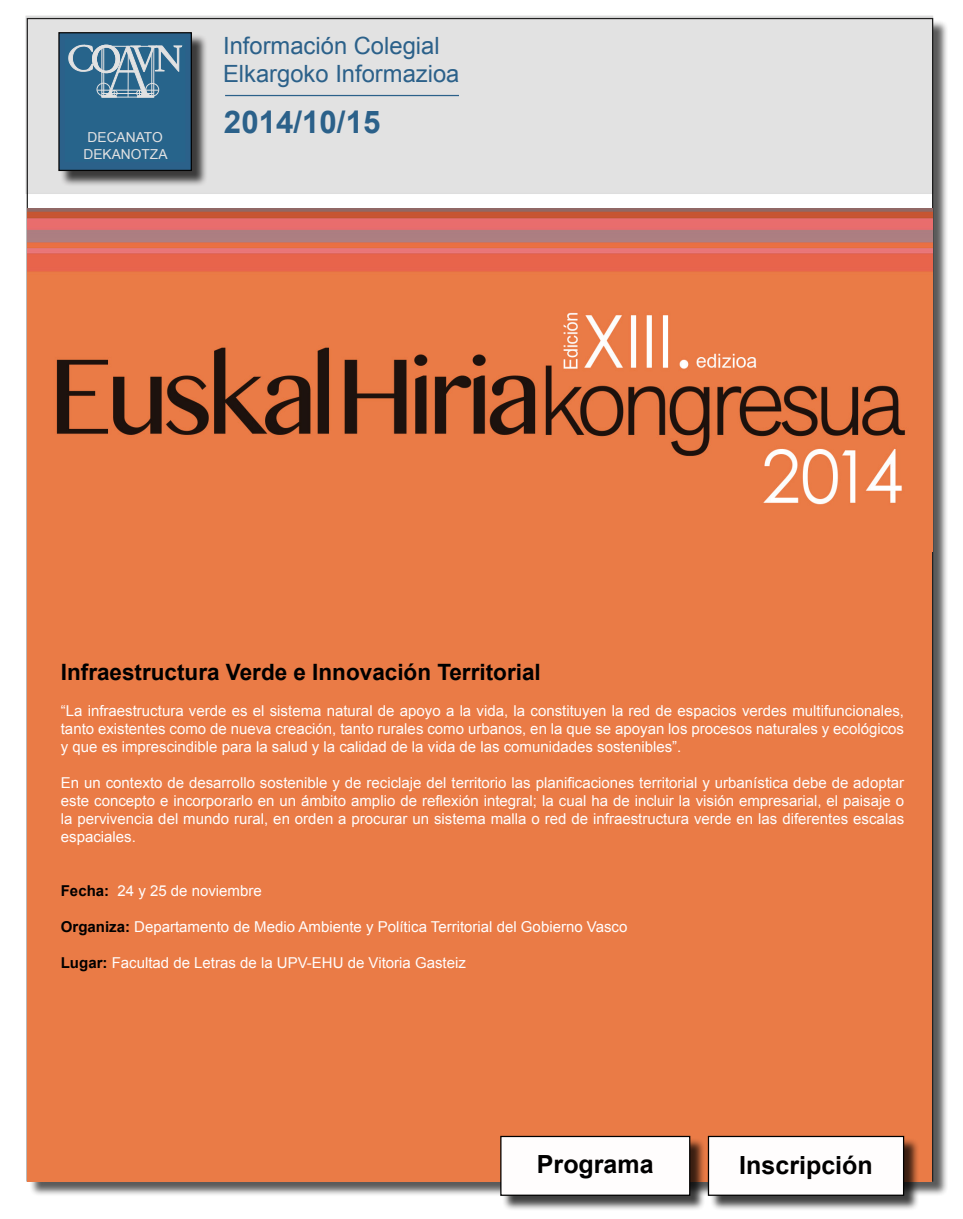
<style>
.page{position:relative;width:963px;height:1219px;background:#fff}
.page>*{position:absolute;margin:0;border:0;box-sizing:border-box;transform-origin:0 0}
.t1{font:700 31.25px "Arial";color:#2d6b9a}
.t2{font:700 25px "Arial";color:#000}
.t3{font:23.75px "Arial";color:#2d6b9a}
.t4{font:700 22.5px "Arial";color:#000}
.t5{font:15px/18px "Arial";color:#fffdfd;text-align:justify}
.t6{font:13.75px "Arial";color:#fff}
.s1{font-weight:700;color:#000}
</style>
<div class="page">
<div style="left:29px;top:20px;width:919px;height:1177px;background:#000;opacity:.75"></div>
<svg style="left:27px;top:18px;width:904px;height:174px;fill:#e2e2e2"></svg>
<img style="left:28px;top:208px;width:904px;height:314px">
<div style="left:28px;top:522px;width:904px;height:659px;background:#ea7b46"></div>
<div style="left:502px;top:1138px;width:204px;height:73px;background:#000;opacity:.75"></div>
<div style="left:501px;top:1136px;width:188px;height:59px;background:#fffdfd"></div>
<div style="left:500px;top:1136px;width:190px;height:60px;border:1px solid #000"></div>
<div style="left:709px;top:1138px;width:210px;height:73px;background:#000;opacity:.75"></div>
<div style="left:708px;top:1136px;width:195px;height:59px;background:#fffdfd"></div>
<div style="left:708px;top:1136px;width:196px;height:60px;border:1px solid #000"></div>
<p class="t6" style="left:88px;top:128px;width:77px">DECANATO</p>
<p class="t6" style="left:83px;top:145px;width:86px">DEKANOTZA</p>
<p class="t3" style="left:223px;top:30px;width:218px">Información Colegial</p>
<p class="t3" style="left:223px;top:58px;width:238px">Elkargoko Informazioa</p>
<p class="t1" style="left:224px;top:101px;width:158px">2014/10/15</p>
<p class="t4" style="left:61px;top:657px;width:481px">Infraestructura Verde e Innovación Territorial</p>
<p class="t5" style="left:61px;top:701px;width:844px">“La infraestructura verde es el sistema natural de apoyo a la vida, la constituyen la red de espacios verdes multifuncionales, tanto existentes como de nueva creación, tanto rurales como urbanos, en la que se apoyan los procesos naturales y ecológicos y que es imprescindible para la salud y la calidad de la vida de las comunidades sostenibles”.</p>
<p class="t5" style="left:61px;top:773px;width:844px">En un contexto de desarrollo sostenible y de reciclaje del territorio las planificaciones territorial y urbanística debe de adoptar este concepto e incorporarlo en un ámbito amplio de reflexión integral; la cual ha de incluir la visión empresarial, el paisaje o la pervivencia del mundo rural, en orden a procurar un sistema malla o red de infraestructura verde en las diferentes escalas espaciales.</p>
<p class="t5" style="left:61px;top:881px;width:202px"><span class="s1">Fecha:</span> 24 y 25 de noviembre</p>
<p class="t5" style="left:61px;top:917px;width:568px"><span class="s1">Organiza:</span> Departamento de Medio Ambiente y Política Territorial del Gobierno Vasco</p>
<p class="t5" style="left:61px;top:953px;width:406px"><span class="s1">Lugar:</span> Facultad de Letras de la UPV-EHU de Vitoria Gasteiz</p>
<p class="t2" style="left:537px;top:1147px;width:118px">Programa</p>
<p class="t2" style="left:739px;top:1148px;width:135px">Inscripción</p>
</div>
